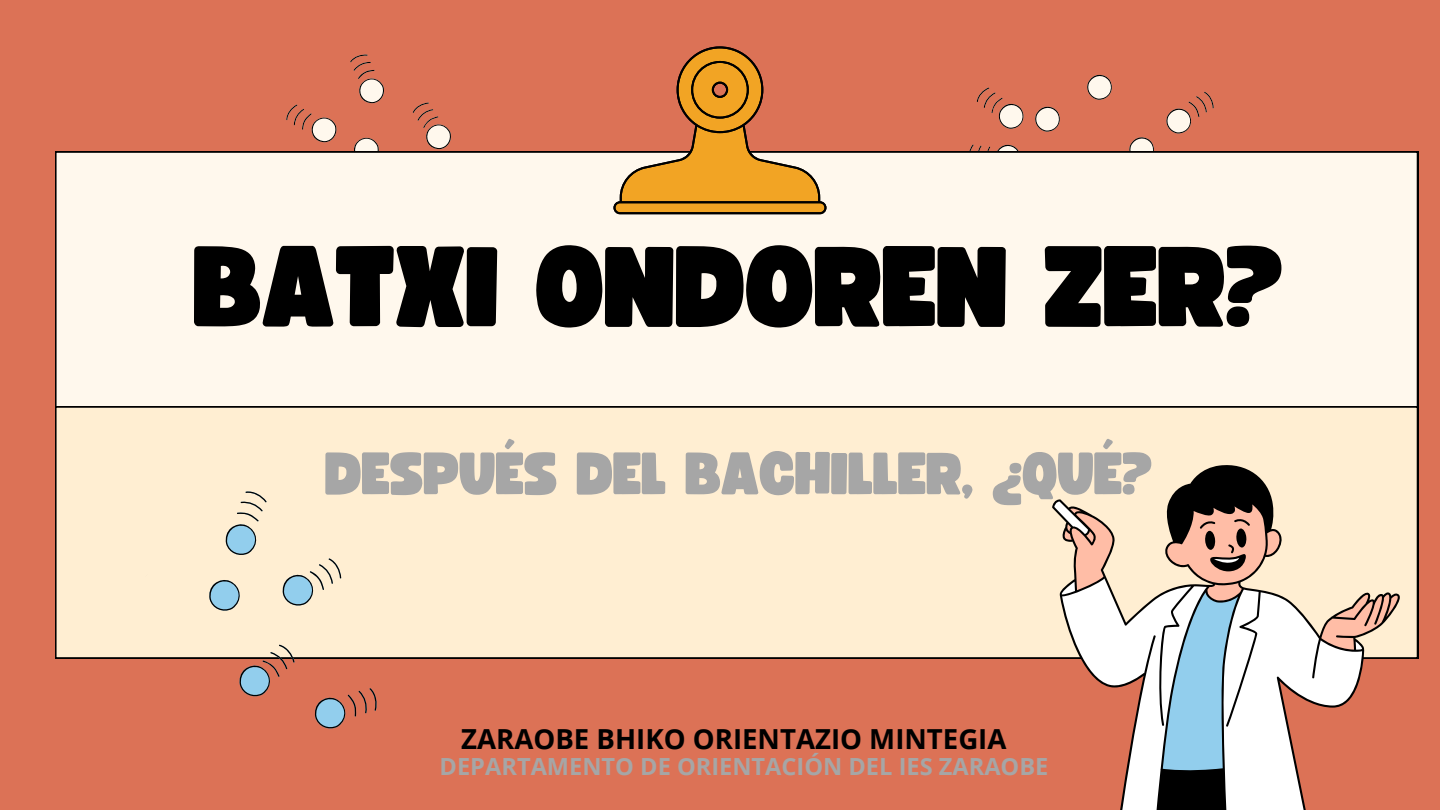
<style>
.page{position:relative;width:1440px;height:810px;background:#dc7256}
.page>*{position:absolute;margin:0;border:0;box-sizing:border-box;transform-origin:0 0}
.t1{font:112.8px "Funtastic";letter-spacing:-.015em;color:#000}
.t2{font:58.9px "Funtastic";letter-spacing:-.015em;color:#a6a6a6}
.t3{font:700 27.6px "Open Sans";color:#000}
.t4{font:700 23.6px "Open Sans";color:#a6a6a6}
</style>
<div class="page">
<svg style="left:969px;top:74px;width:245px;height:77px"></svg>
<svg style="left:286px;top:54px;width:165px;height:97px"></svg>
<div style="left:55px;top:151px;width:1363px;height:255px;background:#fff8ed"></div>
<div style="left:55px;top:406px;width:1363px;height:253px;background:#ffeed2"></div>
<svg style="left:613px;top:46px;width:213px;height:168px"></svg>
<svg style="left:135px;top:475px;width:303px;height:254px;fill:#ffeed2"></svg>
<svg style="left:1052px;top:462px;width:348px;height:207px;background:#cebea8"></svg>
<svg style="left:1362px;top:504px;width:36px;height:146px;background:#ebd5bc"></svg>
<svg style="left:1054px;top:502px;width:308px;height:308px"></svg>
<p class="t1" style="left:194px;top:236px;width:1093px">BATXI ONDOREN ZER?</p>
<p class="t2" style="left:325px;top:447px;width:830px">DESPUÉS DEL BACHILLER, ¿QUÉ?</p>
<p class="t3" style="left:461px;top:720px;width:547px">ZARAOBE BHIKO ORIENTAZIO MINTEGIA</p>
<h1 class="t4" style="left:440px;top:749px;width:610px">DEPARTAMENTO DE ORIENTACIÓN DEL IES ZARAOBE</h1>
</div>
